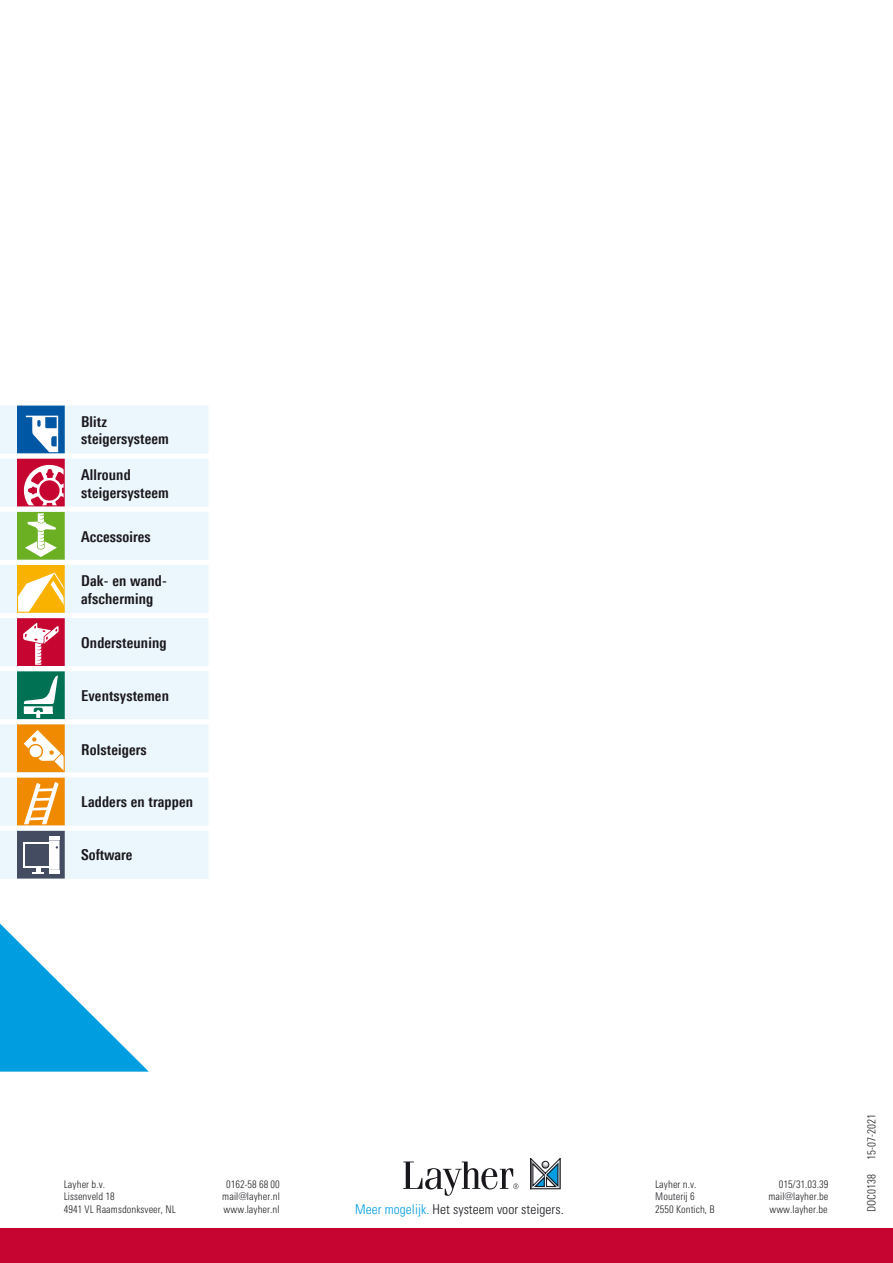
<style>
.page{position:relative;width:893px;height:1263px;background:#fff}
.page>*{position:absolute;margin:0;border:0;box-sizing:border-box;transform-origin:0 0}
.t1{font:700 15px/17.4px "Linotype Univers 620 Cn";letter-spacing:.01em;color:#1a171c}
.t2{font:300 condensed 13.5px "Univers";letter-spacing:.005em;color:#1a171c}
.t3{font:300 11.25px "Linotype Univers 320 Cn";color:#1a171c}
.t4{font:300 condensed 10.5px "LT Univers";letter-spacing:.005em;color:#1a171c}
.s1{color:#009ee0}
</style>
<div class="page">
<div style="left:0;top:1229px;width:893px;height:34px;background:#c60531"></div>
<svg style="left:0;top:923px;width:148px;height:148px"></svg>
<svg style="left:403px;top:1161px;width:115px;height:35px"></svg>
<svg style="left:530px;top:1158px;width:30px;height:31px"></svg>
<svg style="left:0;top:405px;width:208px;height:474px;background:#e1e3df"></svg>
<div style="left:17px;top:831px;width:48px;height:47px;border:1px solid #444c61"></div>
<h1 class="t1" style="left:81px;top:413px;width:89px">Blitz steigersysteem</h1>
<h1 class="t1" style="left:81px;top:466px;width:89px">Allround steigersysteem</h1>
<h1 class="t1" style="left:81px;top:528px;width:71px">Accessoires</h1>
<h1 class="t1" style="left:81px;top:572px;width:87px">Dak- en wand&shy;afscherming</h1>
<h1 class="t1" style="left:81px;top:634px;width:87px">Ondersteuning</h1>
<h1 class="t1" style="left:81px;top:687px;width:89px">Eventsystemen</h1>
<h1 class="t1" style="left:81px;top:740px;width:67px">Rolsteigers</h1>
<h1 class="t1" style="left:81px;top:793px;width:113px">Ladders en trappen</h1>
<h1 class="t1" style="left:81px;top:846px;width:53px">Software</h1>
<p class="t4" style="left:64px;top:1178px;width:43px">Layher b.v.</p>
<p class="t4" style="left:226px;top:1178px;width:55px">0162-58 68 00</p>
<p class="t4" style="left:64px;top:1191px;width:53px">Lissenveld 18</p>
<p class="t4" style="left:222px;top:1191px;width:59px">mail@layher.nl</p>
<p class="t4" style="left:64px;top:1203px;width:114px">4941 VL Raamsdonksveer, NL</p>
<p class="t4" style="left:224px;top:1203px;width:58px">www.layher.nl</p>
<p class="t4" style="left:655px;top:1178px;width:43px">Layher n.v.</p>
<p class="t4" style="left:779px;top:1178px;width:51px">015/31.03.39</p>
<p class="t4" style="left:655px;top:1191px;width:41px">Mouterij 6</p>
<p class="t4" style="left:768px;top:1191px;width:61px">mail@layher.be</p>
<p class="t2" style="left:355px;top:1201px;width:210px"><span class="s1">Meer mogelijk.</span> Het systeem voor steigers.</p>
<p class="t4" style="left:655px;top:1203px;width:61px">2550 Kontich, B</p>
<p class="t4" style="left:769px;top:1203px;width:60px">www.layher.be</p>
<p class="t3" style="left:865px;top:1160px;width:47px;rotate:-90deg">15-07-2021</p>
<p class="t3" style="left:865px;top:1212px;width:39px;rotate:-90deg">DOC0138</p>
</div>
